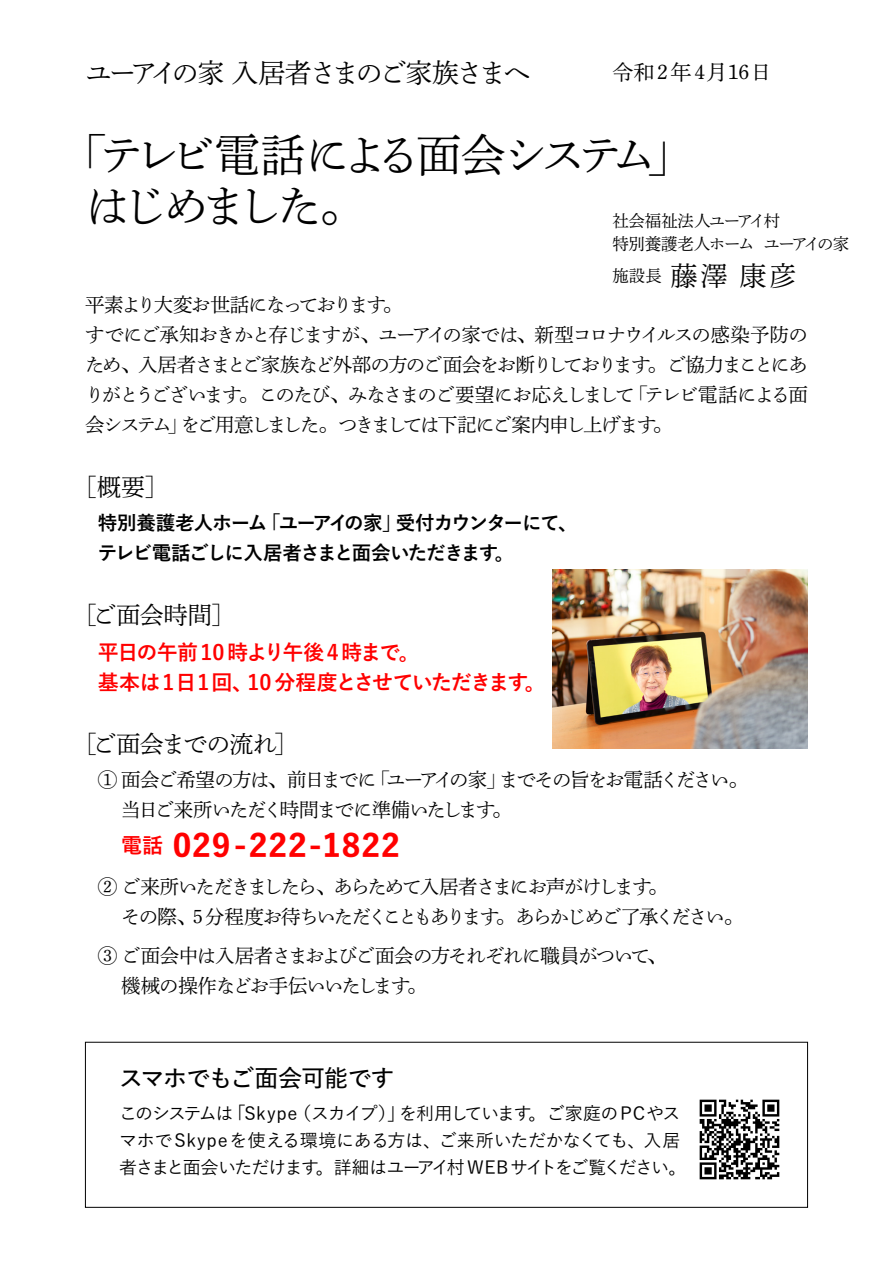
<style>
.page{position:relative;width:893px;height:1263px;background:#fff}
.page>*{position:absolute;margin:0;border:0;box-sizing:border-box;transform-origin:0 0}
.t1{font:45px/51.3px "Shuei Min Pr 5 L";letter-spacing:-.155em;color:#000}
.t2{font:29.25px "Yu Gothic Std E";letter-spacing:.055em;color:#f00}
.t3{font:27px "Shuei Min Pr 5 L";letter-spacing:-.09em;color:#000}
.t4{font:24px "Shuei Min Pr 5 L";letter-spacing:-.02em;color:#000}
.t5{font:24px "Yu Gothic Std D";letter-spacing:-.045em;color:#000}
.t6{font:21px "Yu Gothic Std B";letter-spacing:-.06em;color:#f00}
.t7{font:21px "Shuei Min Pr 5 L";letter-spacing:.05em;color:#000}
.t8{font:21px "Yu Gothic Std B";letter-spacing:.045em;color:#f00}
.t9{font:19.5px/30px "Shuei Min Pr 5 L";letter-spacing:-.095em;color:#000}
.t10{font:19.5px/30px "Shuei Min Pr 5 L";letter-spacing:-.115em;color:#000}
.t11{font:19.5px "Yu Gothic Std B";letter-spacing:-.07em;color:#000}
.t12{font:19.5px/30px "Shuei Min Pr 5 L";letter-spacing:-.065em;color:#000}
.t13{font:19.5px "Shuei Min Pr 5 L";letter-spacing:-.075em;color:#000}
.t14{font:19.5px "Shuei Min Pr 5 L";letter-spacing:-.12em;color:#000}
.t15{font:19.5px "Shuei Min Pr 5 L";letter-spacing:-.05em;color:#000}
.t16{font:19.5px "Yu Gothic Std B";letter-spacing:-.03em;color:#000}
.t17{font:18px "Yu Gothic Std M";letter-spacing:-.015em;color:#000}
.t18{font:18px "Yu Gothic Std M";letter-spacing:-.115em;color:#000}
.t19{font:18px "Yu Gothic Std M";letter-spacing:-.045em;color:#000}
.t20{font:18px "Yu Gothic Std M";letter-spacing:-.08em;color:#000}
.t21{font:18px "Yu Gothic Std M";letter-spacing:.01em;color:#000}
.t22{font:18px "Yu Gothic Std M";letter-spacing:-.075em;color:#000}
.t23{font:18px "Yu Gothic Std M";letter-spacing:-.11em;color:#000}
.t24{font:16.5px/22.5px "Shuei Min Pr 5 L";letter-spacing:-.095em;color:#000}
.t25{font:16.5px "Shuei Min Pr 5 L";letter-spacing:-.015em;color:#000}
.t26{font:16.5px "Shuei Min Pr 5 L";letter-spacing:-.04em;color:#000}
</style>
<div class="page">
<img style="left:553px;top:570px;width:255px;height:178px">
<div style="left:85px;top:1042px;width:723px;height:166px;border:1px solid #000"></div>
<img style="left:699px;top:1099px;width:81px;height:81px">
<h3 class="t3" style="left:85px;top:48px;width:447px">ユーアイの家入居者さまのご家族さまへ</h3>
<p class="t7" style="left:612px;top:53px;width:161px">令和2年 月4 16日</p>
<h1 class="t1" style="left:100px;top:123px;width:559px">テレビ電話による面会システム</h1>
<h1 class="t1" style="left:85px;top:123px;width:281px;text-indent:-22px">「<br>はじめました。</h1>
<h1 class="t1" style="left:647px;top:123px;width:46px">「</h1>
<p class="t24" style="left:763px;top:207px;width:88px;text-indent:-151px">社会福祉法人ユーアイ村<br>ユーアイの家</p>
<p class="t25" style="left:612px;top:228px;width:144px">特別養護老人ホーム</p>
<h3 class="t3" style="left:740px;top:251px;width:58px">康彦</h3>
<h3 class="t3" style="left:670px;top:251px;width:58px">藤澤</h3>
<p class="t26" style="left:612px;top:261px;width:51px">施設長</p>
<p class="t9" style="left:85px;top:286px;width:303px">平素より大変お世話になっております</p>
<p class="t9" style="left:85px;top:316px;width:724px">すでにご承知おきかと存じますが、ユーアイの家では、新型コロナウイルスの感染予防の</p>
<p class="t13" style="left:647px;top:346px;width:162px">。ご協力まことにあ</p>
<p class="t9" style="left:383px;top:286px;width:21px">。</p>
<p class="t9" style="left:645px;top:346px;width:165px;text-indent:-560px">ため、入居者さまとご家族など外部の方のご面会をお断りしております<br>テレビ電話による面</p>
<p class="t9" style="left:239px;top:376px;width:398px">。このたび、みなさまのご要望にお応えしまして</p>
<p class="t9" style="left:629px;top:376px;width:21px">「</p>
<p class="t9" style="left:85px;top:376px;width:158px">りがとうございます</p>
<p class="t9" style="left:181px;top:406px;width:477px">をご用意しました。つきましては下記にご案内申し上げます</p>
<p class="t9" style="left:85px;top:406px;width:88px">会システム</p>
<p class="t9" style="left:168px;top:406px;width:21px">」</p>
<p class="t9" style="left:653px;top:406px;width:21px">。</p>
<p class="t4" style="left:73px;top:464px;width:97px">［概要[</p>
<p class="t16" style="left:98px;top:508px;width:171px">特別養護老人ホーム</p>
<p class="t11" style="left:261px;top:508px;width:142px">「ユーアイの家」</p>
<p class="t11" style="left:396px;top:508px;width:183px">受付カウンターにて、</p>
<p class="t11" style="left:98px;top:538px;width:402px">テレビ電話ごしに入居者さまと面会いただきます</p>
<p class="t11" style="left:495px;top:538px;width:21px">。</p>
<p class="t4" style="left:92px;top:593px;width:144px">ご面会時間[</p>
<p class="t4" style="left:73px;top:593px;width:25px">［</p>
<p class="t6" style="left:98px;top:636px;width:323px">平日の午前 10 時より午後 4 時まで。</p>
<p class="t6" style="left:247px;top:666px;width:283px">10 分程度とさせていただきます</p>
<p class="t8" style="left:98px;top:666px;width:157px">基本は1日1回、</p>
<p class="t4" style="left:92px;top:721px;width:207px">ご面会までの流れ[</p>
<p class="t6" style="left:525px;top:666px;width:22px">。</p>
<p class="t4" style="left:73px;top:721px;width:25px">［</p>
<p class="t13" style="left:98px;top:762px;width:280px">① 面会ご希望の方は、前日までに</p>
<p class="t9" style="left:499px;top:762px;width:250px">までその旨をお電話ください。</p>
<p class="t9" style="left:371px;top:762px;width:21px">「</p>
<p class="t9" style="left:386px;top:762px;width:121px">ユーアイの家」</p>
<p class="t9" style="left:121px;top:792px;width:376px">当日ご来所いただく時間までに準備いたします</p>
<h2 class="t2" style="left:173px;top:823px;width:228px">029-222-1822</h2>
<p class="t9" style="left:492px;top:792px;width:21px">。</p>
<p class="t6" style="left:121px;top:829px;width:43px">電話</p>
<p class="t10" style="left:496px;top:869px;width:249px;text-indent:-398px">② ご来所いただきましたら、あらためて入居者さまにお声がけします<br>。あらかじめご了承ください。</p>
<p class="t9" style="left:648px;top:869px;width:21px">。</p>
<p class="t9" style="left:121px;top:899px;width:76px">その際、</p>
<p class="t14" style="left:193px;top:899px;width:308px">5 分程度お待ちいただくこともあります</p>
<p class="t12" style="left:407px;top:937px;width:245px;text-indent:-309px">③ ご面会中は入居者さまおよびご面会の方それぞれに職員がついて。</p>
<p class="t9" style="left:647px;top:937px;width:21px">、</p>
<p class="t15" style="left:121px;top:967px;width:291px">機械の操作などお手伝いいたします</p>
<p class="t5" style="left:119px;top:1060px;width:277px">スマホでもご面会可能です</p>
<p class="t19" style="left:293px;top:1100px;width:113px">（スカイプ）」</p>
<p class="t19" style="left:228px;top:1100px;width:71px">「Skype</p>
<p class="t21" style="left:529px;top:1100px;width:153px">。ご家庭のPCやス</p>
<p class="t22" style="left:399px;top:1100px;width:134px">を利用しています</p>
<p class="t23" style="left:119px;top:1100px;width:116px">このシステムは</p>
<p class="t17" style="left:119px;top:1127px;width:563px">マホでSkypeを使える環境にある方は、ご来所いただかなくても、入居</p>
<p class="t18" style="left:316px;top:1154px;width:372px">。詳細はユーアイ村 WEB サイトをご覧ください。</p>
<p class="t20" style="left:119px;top:1154px;width:202px">者さまと面会いただけます</p>
</div>
